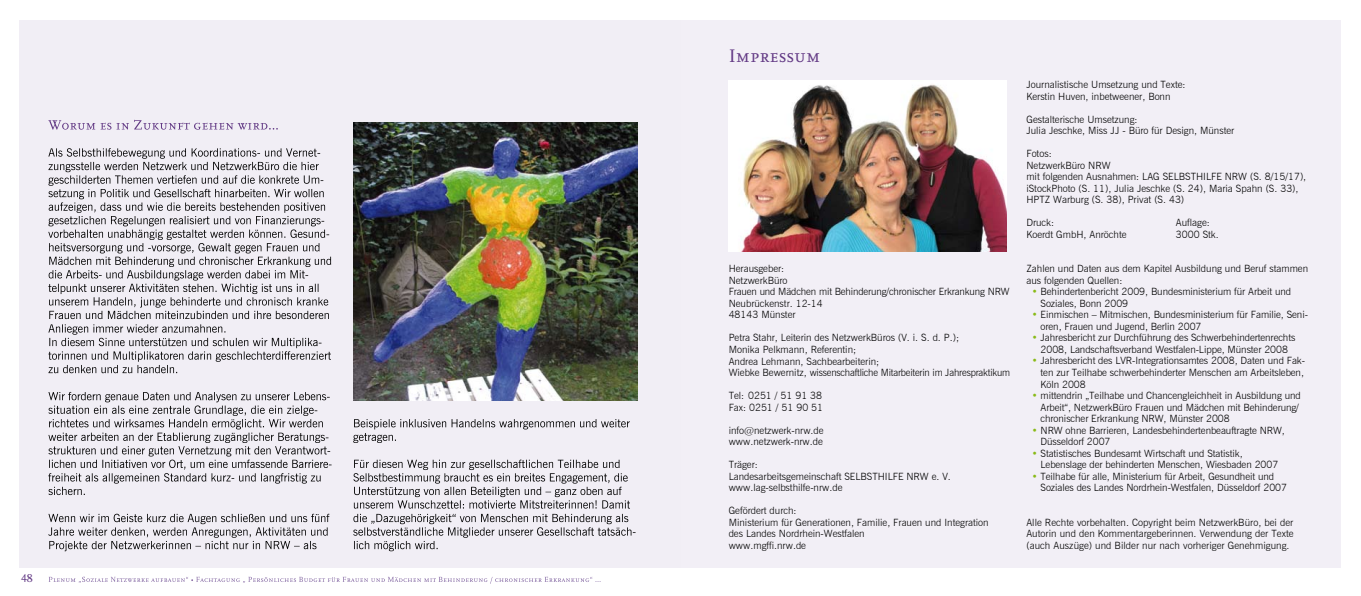
<style>
.page{position:relative;width:1361px;height:596px;background:#fff}
.page>*{position:absolute;margin:0;border:0;box-sizing:border-box;transform-origin:0 0}
.t1{font:19px "Scala LF Caps";color:#633a85}
.t2{font:12px "Scala LF Caps";color:#633a85}
.t3{font:300 10px/11.5px "News Gothic BT";letter-spacing:-.005em;color:#000}
.s1{color:#89ba17}
</style>
<div class="page">
<div style="left:20px;top:20px;width:1321px;height:547px;background:#f1eef5"></div>
<img style="left:353px;top:123px;width:285px;height:277px">
<svg style="left:353px;top:459px;width:282px;height:92px"></svg>
<svg style="left:353px;top:419px;width:277px;height:23px"></svg>
<svg style="left:48px;top:513px;width:281px;height:38px"></svg>
<svg style="left:48px;top:391px;width:283px;height:103px"></svg>
<svg style="left:48px;top:148px;width:283px;height:225px"></svg>
<svg style="left:48px;top:120px;width:230px;height:10px"></svg>
<svg style="left:49px;top:576px;width:551px;height:7px"></svg>
<img style="left:729px;top:81px;width:277px;height:170px">
<p class="t2" style="left:21px;top:571px;width:13px">48</p>
<h1 class="t1" style="left:729px;top:46px;width:93px">Impressum</h1>
<p class="t3" style="left:729px;top:263px;width:282px">Herausgeber:<br>NetzwerkBüro<br>Frauen und Mädchen mit Behinderung/chronischer Erkrankung NRW<br>Neubrückenstr. 12-14<br>48143 Münster</p>
<p class="t3" style="left:729px;top:332px;width:283px">Petra Stahr, Leiterin des NetzwerkBüros (V. i. S. d. P.);<br>Monika Pelkmann, Referentin;<br>Andrea Lehmann, Sachbearbeiterin;<br>Wiebke Bewernitz, wissenschaftliche Mitarbeiterin im Jahrespraktikum</p>
<p class="t3" style="left:729px;top:389px;width:96px">Tel: 0251 / 51 91 38<br>Fax: 0251 / 51 90 51</p>
<p class="t3" style="left:729px;top:424px;width:96px">info@netzwerk-nrw.de www.netzwerk-nrw.de</p>
<p class="t3" style="left:729px;top:458px;width:224px">Träger:<br>Landesarbeitsgemeinschaft SELBSTHILFE NRW e. V. www.lag-selbsthilfe-nrw.de</p>
<p class="t3" style="left:729px;top:504px;width:261px">Gefördert durch:<br>Ministerium für Generationen, Familie, Frauen und Integration des Landes Nordrhein-Westfalen<br>www.mgffi.nrw.de</p>
<p class="t3" style="left:1026px;top:79px;width:161px">Journalistische Umsetzung und Texte:<br>Kerstin Huven, inbetweener, Bonn</p>
<p class="t3" style="left:1026px;top:113px;width:209px">Gestalterische Umsetzung:<br>Julia Jeschke, Miss JJ - Büro für Design, Münster</p>
<p class="t3" style="left:1026px;top:148px;width:149px">Fotos:<br>NetzwerkBüro NRW<br>mit folgenden Ausnahmen: LAG Selbsthilfe</p>
<p class="t3" style="left:1026px;top:171px;width:281px;text-indent:198px">NRW (S. 8/15/17), iStockPhoto (S. 11), Julia Jeschke (S. 24), Maria Spahn (S. 33),<br>HPTZ Warburg (S. 38), Privat (S. 43)</p>
<p class="t3" style="left:1026px;top:217px;width:102px">Druck:<br>Koerdt GmbH, Anröchte</p>
<p class="t3" style="left:1026px;top:263px;width:283px">Zahlen und Daten aus dem Kapitel Ausbildung und Beruf stammen aus folgenden Quellen:</p>
<p class="t3" style="left:1040px;top:286px;width:252px;text-indent:-9px"><span class="s1">•</span> Behindertenbericht 2009, Bundesministerium für Arbeit und<br>Soziales, Bonn 2009</p>
<p class="t3" style="left:1040px;top:309px;width:269px;text-indent:-9px"><span class="s1">•</span> Einmischen – Mitmischen, Bundesministerium für Familie, Seni&shy;oren, Frauen und Jugend, Berlin 2007</p>
<p class="t3" style="left:1032px;top:332px;width:265px;text-align:center"><span class="s1">•</span> Jahresbericht zur Durchführung des Schwerbehindertenrechts<br>2008, Landschaftsverband Westfalen-Lippe, Münster 2008</p>
<p class="t3" style="left:1040px;top:355px;width:266px;text-align:justify;text-indent:-9px"><span class="s1">•</span> Jahresbericht des LVR-Integrationsamtes 2008, Daten und Fak&shy;ten zur Teilhabe schwerbehinderter Menschen am Arbeitsleben, Köln 2008</p>
<p class="t3" style="left:1040px;top:389px;width:262px;text-indent:-9px"><span class="s1">•</span> mittendrin „Teilhabe und Chancengleichheit in Ausbildung und<br>Arbeit“, NetzwerkBüro Frauen und Mädchen mit Behinderung/ chronischer Erkrankung NRW, Münster 2008</p>
<p class="t3" style="left:1040px;top:424px;width:246px;text-indent:-9px"><span class="s1">•</span> NRW ohne Barrieren, Landesbehindertenbeauftragte NRW,<br>Düsseldorf 2007</p>
<p class="t3" style="left:1040px;top:447px;width:239px;text-indent:-9px"><span class="s1">•</span> Statistisches Bundesamt Wirtschaft und Statistik,<br>Lebenslage der behinderten Menschen, Wiesbaden 2007</p>
<p class="t3" style="left:1040px;top:470px;width:248px;text-indent:-9px"><span class="s1">•</span> Teilhabe für alle, Ministerium für Arbeit, Gesundheit und<br>Soziales des Landes Nordrhein-Westfalen, Düsseldorf 2007</p>
<p class="t3" style="left:1026px;top:516px;width:269px;text-align:justify">Alle Rechte vorbehalten. Copyright beim NetzwerkBüro, bei der Autorin und den Kommentargeberinnen. Verwendung der Texte (auch Auszüge) und Bilder nur nach vorheriger Genehmigung.</p>
<p class="t3" style="left:1176px;top:217px;width:44px">Auflage:<br>3000 Stk.</p>
</div>
